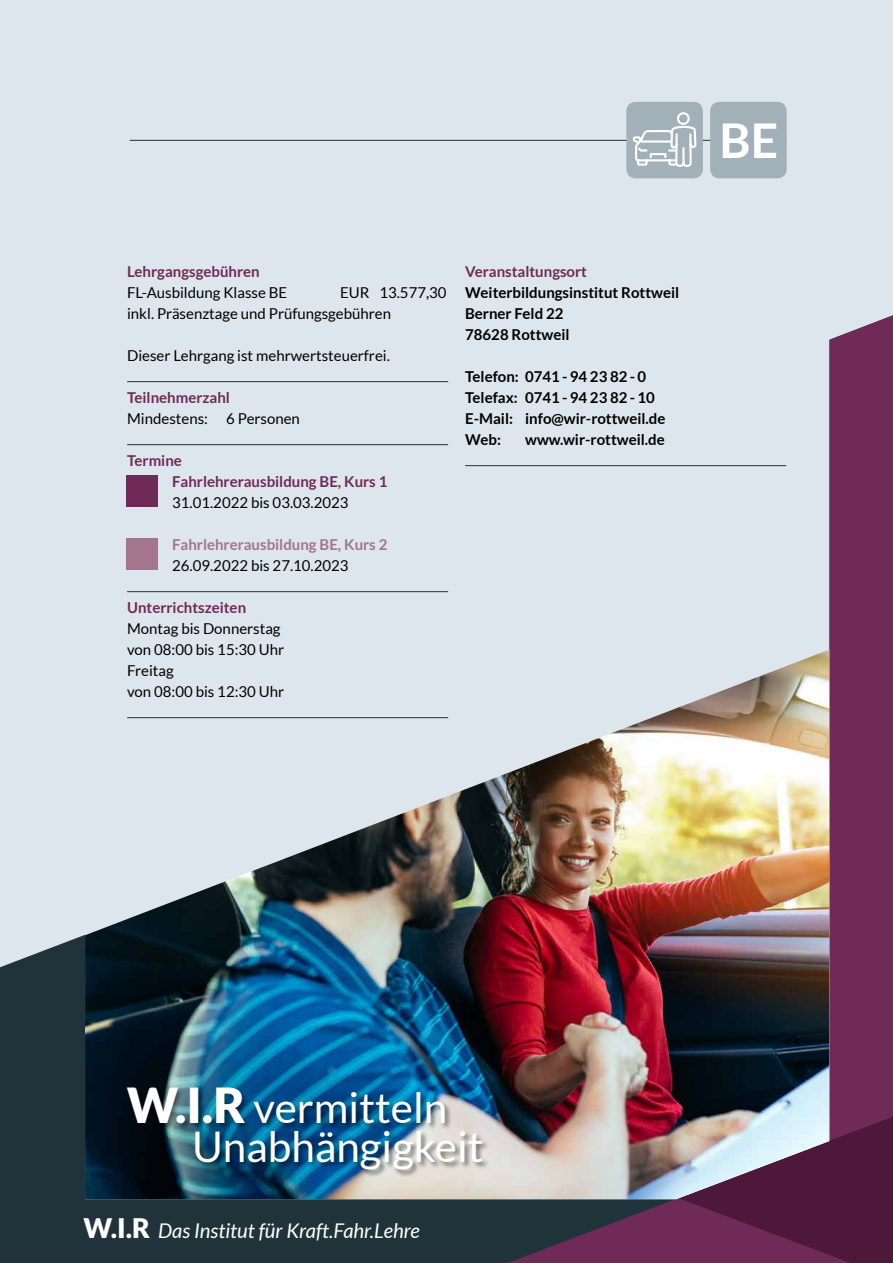
<style>
.page{position:relative;width:893px;height:1263px;background:#fff}
.page>*{position:absolute;margin:0;border:0;box-sizing:border-box;transform-origin:0 0}
.t1{font:700 48px "Lato";color:#fff}
.t2{font:42.3px/38.7px "Lato";color:#fff}
.t3{font:italic 20.25px "Lato";color:#fff}
.t4{font:15px/21px "Lato";color:#000}
.t5{font:700 15px/21px "Lato";color:#000}
.t6{font:700 15px/21px "Lato";color:#6f2a58}
.t7{font:700 15px "Lato";color:#a5758e}
.s1{font-weight:900;font-size:48.3px}
.s2{font-weight:900;font-style:normal;font-size:27px}
</style>
<div class="page">
<div style="left:0;top:0;width:893px;height:1206px;background:#dde6ec"></div>
<div style="left:85px;top:1199px;width:423px;height:64px;background:#21333a"></div>
<div style="left:0;top:935px;width:85px;height:328px;background:#21333a"></div>
<hr style="left:127px;top:381px;width:321px;height:1px;background:#21333a">
<hr style="left:127px;top:444px;width:321px;height:1px;background:#21333a">
<hr style="left:127px;top:591px;width:321px;height:1px;background:#21333a">
<hr style="left:465px;top:465px;width:321px;height:1px;background:#21333a">
<svg style="left:829px;top:315px;width:64px;height:797px;background:#73315d"></svg>
<svg style="left:508px;top:1199px;width:170px;height:64px;background:#492f4a"></svg>
<svg style="left:678px;top:1112px;width:215px;height:151px;background:#591e44"></svg>
<img style="left:85px;top:650px;width:744px;height:549px">
<div style="left:126px;top:1087px;width:364px;height:91px;background:#000;opacity:.5"></div>
<hr style="left:130px;top:140px;width:657px;height:1px;background:#21333a">
<div style="left:626px;top:102px;width:77px;height:76px;background:#a2b0b9;border-radius:9px"></div>
<svg style="left:633px;top:112px;width:64px;height:55px"></svg>
<div style="left:710px;top:102px;width:77px;height:76px;background:#a2b0b9;border-radius:9px"></div>
<div style="left:127px;top:475px;width:31px;height:32px;background:#6f2a58"></div>
<div style="left:127px;top:538px;width:31px;height:32px;background:#a5758e"></div>
<p class="t6" style="left:127px;top:261px;width:134px">Lehrgangsgebühren</p>
<p class="t4" style="left:127px;top:282px;width:162px">FL-Ausbildung Klasse BE</p>
<p class="t4" style="left:127px;top:282px;width:321px;text-indent:213px">EUR 13.577,30 inkl. Präsenztage und Prüfungsgebühren</p>
<p class="t4" style="left:127px;top:345px;width:264px">Dieser Lehrgang ist mehrwertsteuerfrei.</p>
<p class="t6" style="left:127px;top:387px;width:104px">Teilnehmerzahl</p>
<p class="t4" style="left:127px;top:408px;width:174px">Mindestens: 6 Personen</p>
<p class="t6" style="left:172px;top:450px;width:217px;text-indent:-45px">Termine<br>Fahrlehrerausbildung BE, Kurs 1</p>
<p class="t4" style="left:172px;top:492px;width:178px">31.01.2022 bis 03.03.2023</p>
<p class="t7" style="left:172px;top:536px;width:217px">Fahrlehrerausbildung BE, Kurs 2</p>
<p class="t4" style="left:172px;top:555px;width:178px">26.09.2022 bis 27.10.2023</p>
<p class="t6" style="left:127px;top:597px;width:121px">Unterrichtszeiten</p>
<p class="t4" style="left:127px;top:618px;width:158px">Montag bis Donnerstag von 08:00 bis 15:30 Uhr<br>Freitag<br>von 08:00 bis 12:30 Uhr</p>
<p class="t6" style="left:465px;top:261px;width:123px">Veranstaltungsort</p>
<p class="t5" style="left:465px;top:282px;width:215px">Weiterbildungsinstitut Rottweil<br>Berner Feld 22<br>78628 Rottweil</p>
<p class="t5" style="left:465px;top:366px;width:202px">Telefon: 0741 - 94 23 82 - 0<br>Telefax: 0741 - 94 23 82 - 10<br>E-Mail: info@wir-rottweil.de<br>Web:</p>
<p class="t5" style="left:525px;top:429px;width:141px">www.wir-rottweil.de</p>
<h1 class="t1" style="left:719px;top:113px;width:60px">BE</h1>
<h2 class="t2" style="left:192px;top:1088px;width:293px;text-indent:-65px"><span class="s1">W.I.R</span> vermitteln<br>Unabhängigkeit</h2>
<h3 class="t3" style="left:84px;top:1219px;width:338px"><span class="s2">W.I.R</span> Das Institut für Kraft.Fahr.Lehre</h3>
</div>
